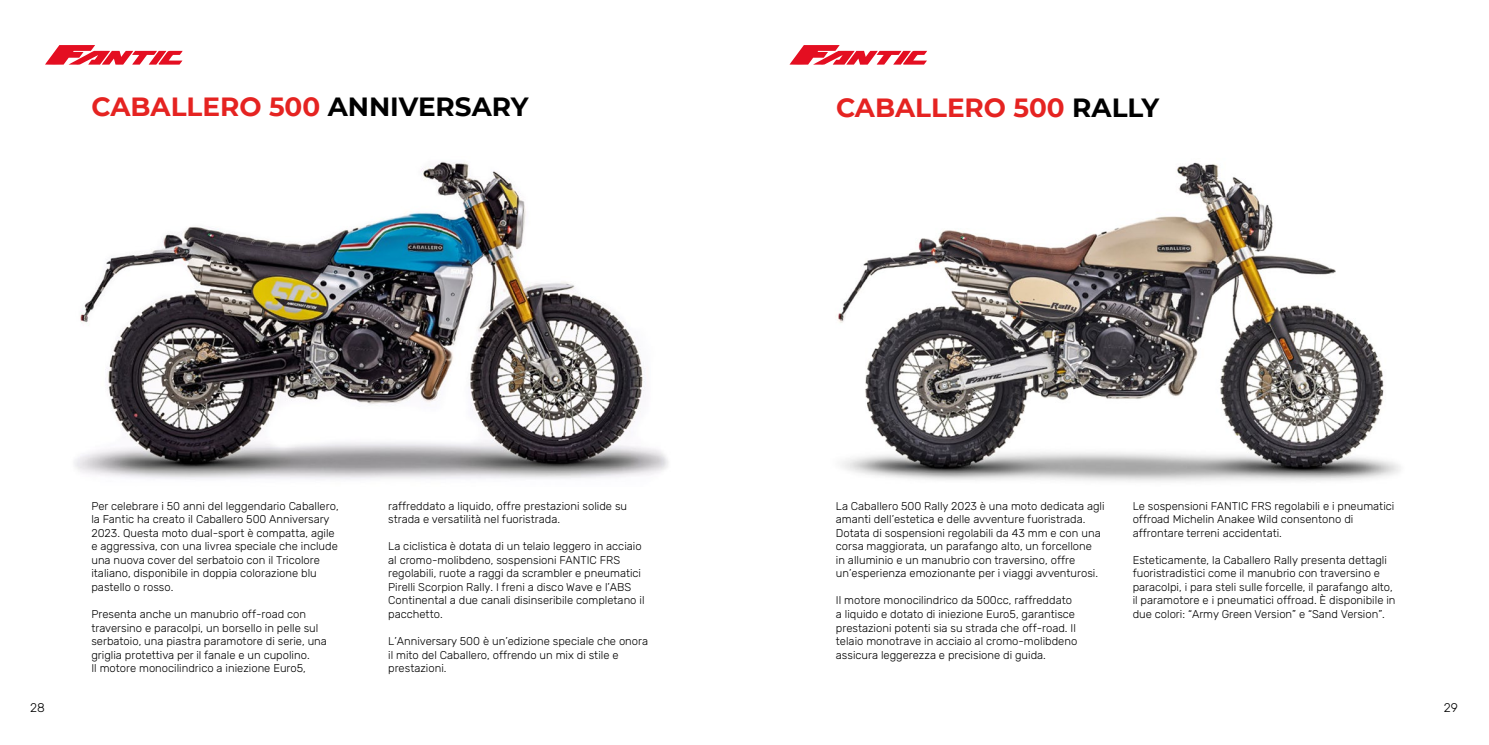
<style>
.page{position:relative;width:1489px;height:745px;background:#fff}
.page>*{position:absolute;margin:0;border:0;box-sizing:border-box;transform-origin:0 0}
.t1{font:700 26.25px "Montserrat";color:#e52321}
.t2{font:300 12.5px "Rubik";color:#000}
.t3{font:300 11.25px/13.5px "Rubik";color:#000}
.s1{color:#000}
</style>
<div class="page">
<svg style="left:45px;top:45px;width:138px;height:20px"></svg>
<svg style="left:789px;top:45px;width:138px;height:20px"></svg>
<img style="left:74px;top:161px;width:594px;height:318px">
<img style="left:838px;top:162px;width:562px;height:320px">
<h1 class="t1" style="left:92px;top:87px;width:438px">CABALLERO 500 <span class="s1">ANNIVERSARY</span></h1>
<p class="t3" style="left:91px;top:499px;width:249px">Per celebrare i 50 anni del leggendario Caballero, la Fantic ha creato il Caballero 500 Anniversary 2023. Questa moto dual-sport è compatta, agile e aggressiva, con una livrea speciale che include una nuova cover del serbatoio con il Tricolore italiano, disponibile in doppia colorazione blu pastello o rosso.</p>
<p class="t3" style="left:91px;top:607px;width:237px">Presenta anche un manubrio off-road con traversino e paracolpi, un borsello in pelle sul serbatoio, una piastra paramotore di serie, una griglia protettiva per il fanale e un cupolino.<br>Il motore monocilindrico a iniezione Euro5,</p>
<p class="t3" style="left:388px;top:499px;width:240px">raffreddato a liquido, offre prestazioni solide su strada e versatilità nel fuoristrada.</p>
<p class="t3" style="left:388px;top:539px;width:258px">La ciclistica è dotata di un telaio leggero in acciaio al cromo-molibdeno, sospensioni FANTIC FRS regolabili, ruote a raggi da scrambler e pneumatici Pirelli Scorpion Rally. I freni a disco Wave e l’ABS Continental a due canali disinseribile completano il pacchetto.</p>
<p class="t3" style="left:388px;top:634px;width:261px">L’Anniversary 500 è un’edizione speciale che onora il mito del Caballero, offrendo un mix di stile e prestazioni.</p>
<h1 class="t1" style="left:836px;top:88px;width:325px">CABALLERO 500 <span class="s1">RALLY</span></h1>
<p class="t3" style="left:835px;top:499px;width:270px">La Caballero 500 Rally 2023 è una moto dedicata agli amanti dell’estetica e delle avventure fuoristrada.<br>Dotata di sospensioni regolabili da 43 mm e con una corsa maggiorata, un parafango alto, un forcellone<br>in alluminio e un manubrio con traversino, offre un’esperienza emozionante per i viaggi avventurosi.</p>
<p class="t3" style="left:835px;top:593px;width:243px">Il motore monocilindrico da 500cc, raffreddato a liquido e dotato di iniezione Euro5, garantisce prestazioni potenti sia su strada che off-road. Il telaio monotrave in acciaio al cromo-molibdeno assicura leggerezza e precisione di guida.</p>
<p class="t3" style="left:1132px;top:499px;width:263px">Le sospensioni FANTIC FRS regolabili e i pneumatici offroad Michelin Anakee Wild consentono di affrontare terreni accidentati.</p>
<p class="t3" style="left:1132px;top:553px;width:264px">Esteticamente, la Caballero Rally presenta dettagli fuoristradistici come il manubrio con traversino e paracolpi, i para steli sulle forcelle, il parafango alto, il paramotore e i pneumatici offroad. È disponibile in due colori: “Army Green Version” e “Sand Version”.</p>
<p class="t2" style="left:30px;top:699px;width:16px">28</p>
<p class="t2" style="left:1443px;top:699px;width:16px">29</p>
</div>
